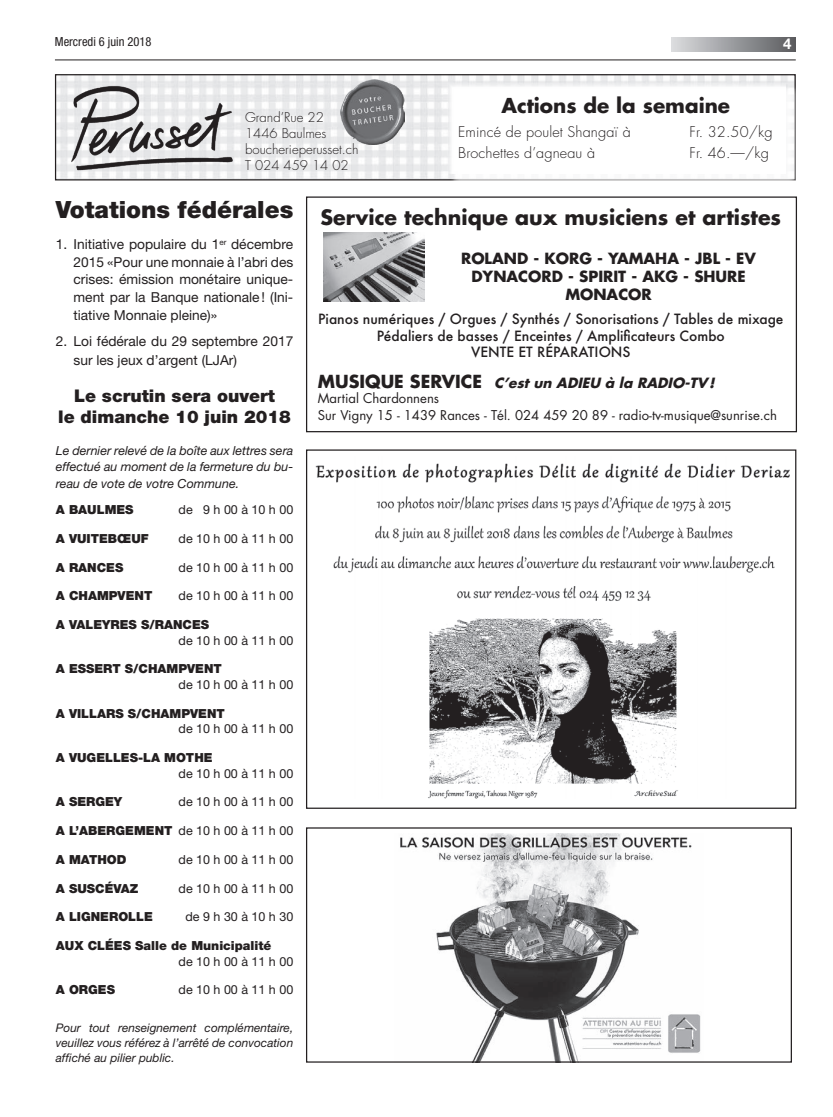
<style>
.page{position:relative;width:833px;height:1117px;background:#fff}
.page>*{position:absolute;margin:0;border:0;box-sizing:border-box;transform-origin:0 0}
.t1{font:900 23.75px "Helvetica Neue LT Pro";color:#231f20}
.t2{font:700 20.62px "Futura";color:#231f20}
.t3{font:700 20px "Futura Std";color:#231f20}
.t4{font:900 17.5px/21.1px "Helvetica Neue LT Pro";color:#231f20;text-align:center}
.t5{font:700 15px/18px "Futura";color:#231f20;text-align:center}
.t6{font:700 15px "Helvetica Neue LT Pro";color:#fff}
.t7{font:300 14.38px "Futura";letter-spacing:.01em;color:#231f20}
.t8{font:13.75px/17.6px "Helvetica Neue LT Pro";color:#231f20;text-align:justify}
.t9{font:500 13.75px/16.5px "Futura";color:#231f20;text-align:center}
.t10{font:italic 700 13.75px "Futura";color:#231f20}
.t11{font:13.12px/16.5px "Futura";color:#231f20}
.t12{font:300 13.12px/15.8px "Futura";color:#231f20}
.t13{font:900 12.5px "Helvetica Neue LT Pro";color:#231f20}
.t14{font:12.5px "Helvetica Neue LT Pro";color:#231f20}
.t15{font:italic 12.5px/16.1px "Helvetica Neue LT Pro";color:#231f20;text-align:justify}
.t16{font:condensed 12.5px "Helvetica Neue LT Pro";color:#231f20}
.t17{font:italic 11.88px/14.9px "Helvetica Neue LT Pro";color:#231f20;text-align:justify}
.s1{color:#fff}
.s2{font-weight:400}
.s3{font-style:normal;font-size:17.5px}
</style>
<div class="page">
<svg style="left:671px;top:37px;width:124px;height:14px;background:#9a9c9f"></svg>
<hr style="left:55px;top:60px;width:740px;height:1px;background:#231f20">
<img style="left:57px;top:76px;width:736px;height:102px">
<div style="left:55px;top:74px;width:740px;height:106px;border:1px solid #231f20"></div>
<img style="left:66px;top:84px;width:171px;height:87px">
<img style="left:341px;top:79px;width:63px;height:66px">
<div style="left:447px;top:83px;width:354px;height:106px;background:#fff"></div>
<div style="left:446px;top:81px;width:340px;height:92px;background:#fff"></div>
<img style="left:315px;top:463px;width:475px;height:335px">
<div style="left:306px;top:196px;width:491px;height:236px;border:1px solid #231f20"></div>
<img style="left:323px;top:232px;width:101px;height:69px">
<img style="left:400px;top:833px;width:301px;height:227px">
<div style="left:306px;top:827px;width:486px;height:235px;border:1px solid #231f20"></div>
<p class="t16" style="left:55px;top:34px;width:98px">Mercredi 6 juin 2018</p>
<p class="t6" style="left:783px;top:35px;width:10px">4</p>
<p class="t12" style="left:245px;top:110px;width:115px">Grand’Rue 22<br>1446 Baulmes boucherieperusset.ch<br>T 024 459 14 02</p>
<h3 class="t3" style="left:501px;top:92px;width:230px">Actions de la semaine</h3>
<p class="t7" style="left:458px;top:122px;width:174px">Emincé de poulet Shangaï à</p>
<p class="t7" style="left:689px;top:122px;width:85px">Fr. 32.50/kg</p>
<p class="t7" style="left:458px;top:143px;width:138px">Brochettes d’agneau à</p>
<p class="t7" style="left:689px;top:143px;width:81px">Fr. 46.—/kg</p>
<h1 class="t1" style="left:56px;top:195px;width:239px">Votations fédérales</h1>
<p class="t8" style="left:74px;top:235px;width:221px;text-indent:-18px">1. Initiative populaire du 1<sup>er</sup> décembre 2015 «Pour une monnaie à l’abri des crises: émission monétaire unique&shy;ment par la Banque nationale! (Ini&shy;tiative Monnaie pleine)»</p>
<p class="t8" style="left:74px;top:331px;width:221px;line-height:19.1px;text-indent:-18px">2. Loi fédérale du 29 septembre 2017 sur les jeux d’argent (LJAr)</p>
<p class="t4" style="left:58px;top:385px;width:234px">Le scrutin sera ouvert<br>le dimanche 10 juin 2018</p>
<p class="t15" style="left:56px;top:442px;width:239px">Le dernier relevé de la boîte aux lettres sera effectué au moment de la fermeture du bu&shy;reau de vote de votre Commune.</p>
<p class="t13" style="left:56px;top:502px;width:79px">A BAULMES</p>
<p class="t14" style="left:179px;top:502px;width:116px">de <span class="s1">0</span>9 h 00 à 10 h 00</p>
<p class="t13" style="left:56px;top:531px;width:94px">A VUITEBŒUF</p>
<p class="t14" style="left:179px;top:531px;width:116px">de 10 h 00 à 11 h 00</p>
<p class="t13" style="left:56px;top:559px;width:69px">A RANCES</p>
<p class="t14" style="left:179px;top:559px;width:116px">de 10 h 00 à 11 h 00</p>
<p class="t13" style="left:56px;top:588px;width:98px">A CHAMPVENT</p>
<p class="t14" style="left:179px;top:588px;width:116px">de 10 h 00 à 11 h 00</p>
<p class="t13" style="left:56px;top:617px;width:155px">A VALEYRES S/RANCES</p>
<p class="t14" style="left:179px;top:632px;width:116px">de 10 h 00 à 11 h 00</p>
<p class="t13" style="left:56px;top:661px;width:168px">A ESSERT S/CHAMPVENT</p>
<p class="t14" style="left:179px;top:677px;width:116px">de 10 h 00 à 11 h 00</p>
<p class="t13" style="left:56px;top:705px;width:171px">A VILLARS S/CHAMPVENT</p>
<p class="t14" style="left:179px;top:721px;width:116px">de 10 h 00 à 11 h 00</p>
<p class="t13" style="left:56px;top:750px;width:158px">A VUGELLES-LA MOTHE</p>
<p class="t14" style="left:179px;top:765px;width:116px">de 10 h 00 à 11 h 00</p>
<p class="t13" style="left:56px;top:794px;width:68px">A SERGEY</p>
<p class="t14" style="left:179px;top:794px;width:116px">de 10 h 00 à 11 h 00</p>
<p class="t13" style="left:56px;top:823px;width:239px">A L’ABERGEMENT <span class="s2">de 10 h 00 à 11 h 00</span></p>
<p class="t13" style="left:56px;top:851px;width:72px">A MATHOD</p>
<p class="t14" style="left:179px;top:851px;width:116px">de 10 h 00 à 11 h 00</p>
<p class="t13" style="left:56px;top:880px;width:84px">A SUSCÉVAZ</p>
<p class="t14" style="left:179px;top:880px;width:116px">de 10 h 00 à 11 h 00</p>
<p class="t13" style="left:56px;top:909px;width:99px">A LIGNEROLLE</p>
<p class="t14" style="left:185px;top:909px;width:109px">de 9 h 30 à 10 h 30</p>
<p class="t13" style="left:56px;top:937px;width:217px">AUX CLÉES Salle de Municipalité</p>
<p class="t14" style="left:179px;top:953px;width:116px">de 10 h 00 à 11 h 00</p>
<p class="t13" style="left:56px;top:982px;width:61px">A ORGES</p>
<p class="t14" style="left:179px;top:982px;width:116px">de 10 h 00 à 11 h 00</p>
<p class="t17" style="left:56px;top:1020px;width:239px">Pour tout renseignement complémentaire, veuillez vous référez à l’arrêté de convocation affiché au pilier public.</p>
<h2 class="t2" style="left:320px;top:203px;width:462px">Service technique aux musiciens et artistes</h2>
<p class="t5" style="left:461px;top:249px;width:296px">ROLAND - KORG - YAMAHA - JBL - EV<br>DYNACORD - SPIRIT - AKG - SHURE<br>MONACOR</p>
<p class="t9" style="left:318px;top:310px;width:467px">Pianos numériques / Orgues / Synthés / Sonorisations / Tables de mixage<br>Pédaliers de basses / Enceintes / Amplificateurs Combo<br>VENTE ET RÉPARATIONS</p>
<p class="t10" style="left:318px;top:373px;width:402px"><span class="s3">M U S I Q U E S E RV I C E</span> C’estun ADIEU à la RADIO-TV!</p>
<p class="t11" style="left:318px;top:390px;width:461px">Martial Chardonnens<br>Sur Vigny 15 - 1439 Rances - Tél. 024 459 20 89 - radio-tv-musique@sunrise.ch</p>
</div>
